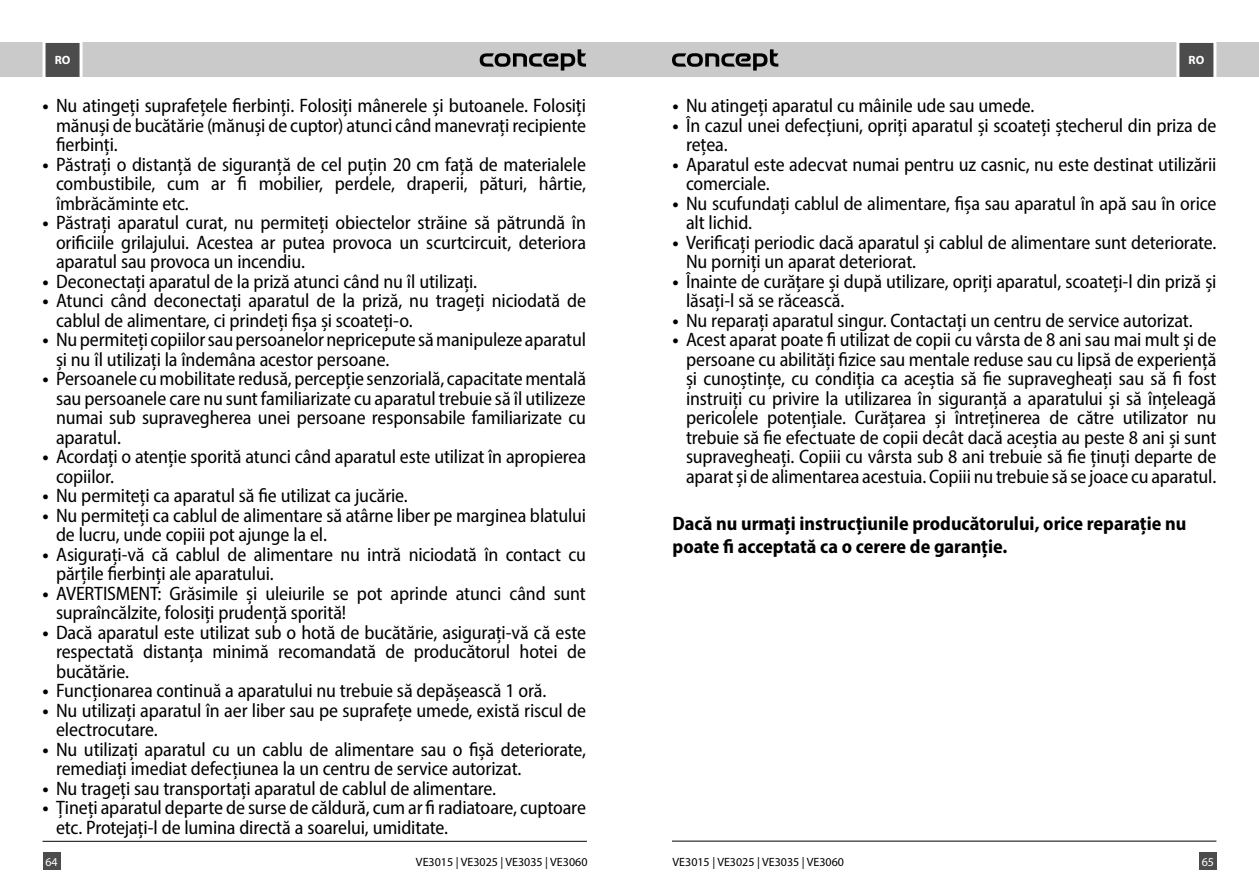
<style>
.page{position:relative;width:1259px;height:893px;background:#fff}
.page>*{position:absolute;margin:0;border:0;box-sizing:border-box;transform-origin:0 0}
.t1{font:semi-condensed 19.5px/19.5px "Myriad Pro";letter-spacing:-.01em;color:#000}
.t2{font:700 semi-condensed 19.5px/23.4px "Myriad Pro";color:#000}
.t3{font:12px "Myriad Pro";color:#000}
.t4{font:700 12px "Myriad Pro";color:#fff}
.t5{font:12px "Myriad Pro";color:#fff}
.s1{font-weight:700}
</style>
<div class="page">
<hr style="left:672px;top:841px;width:544px;height:1px;background:#000">
<hr style="left:43px;top:841px;width:544px;height:1px;background:#000">
<div style="left:0;top:43px;width:629px;height:34px;background:#cacaca"></div>
<div style="left:629px;top:43px;width:630px;height:34px;background:#cacaca"></div>
<svg style="left:480px;top:49px;width:106px;height:22px"></svg>
<svg style="left:672px;top:49px;width:106px;height:22px"></svg>
<svg style="left:1175px;top:42px;width:43px;height:35px;background:#717171"></svg>
<svg style="left:41px;top:42px;width:43px;height:35px;background:#717171"></svg>
<div style="left:1199px;top:853px;width:17px;height:17px;background:#4c4c4c"></div>
<div style="left:43px;top:853px;width:17px;height:17px;background:#4c4c4c"></div>
<p class="t4" style="left:55px;top:53px;width:17px">RO</p>
<p class="t4" style="left:1188px;top:53px;width:17px">RO</p>
<p class="t1" style="left:56px;top:96px;width:531px;text-align:justify;text-indent:-13px"><span class="s1">•</span> Nu atingeți suprafețele fierbinți. Folosiți mânerele și butoanele. Folosiți mănuși de bucătărie (mănuși de cuptor) atunci când manevrați recipiente fierbinți.</p>
<p class="t1" style="left:56px;top:154px;width:531px;text-align:justify;text-indent:-13px"><span class="s1">•</span> Păstrați o distanță de siguranță de cel puțin 20 cm față de materialele combustibile, cum ar fi mobilier, perdele, draperii, pături, hârtie, îmbrăcăminte etc.</p>
<p class="t1" style="left:56px;top:213px;width:531px;text-align:justify;text-indent:-13px"><span class="s1">•</span> Păstrați aparatul curat, nu permiteți obiectelor străine să pătrundă în orificiile grilajului. Acestea ar putea provoca un scurtcircuit, deteriora aparatul sau provoca un incendiu.</p>
<p class="t1" style="left:43px;top:271px;width:436px"><span class="s1">•</span> Deconectați aparatul de la priză atunci când nu îl utilizați.</p>
<p class="t1" style="left:56px;top:291px;width:531px;text-indent:-13px"><span class="s1">•</span> Atunci când deconectați aparatul de la priză, nu trageți niciodată de cablul de alimentare, ci prindeți fișa și scoateți-o.</p>
<p class="t1" style="left:56px;top:330px;width:531px;text-indent:-13px"><span class="s1">•</span> Nu permiteți copiilor sau persoanelor nepricepute să manipuleze aparatul și nu îl utilizați la îndemâna acestor persoane.</p>
<p class="t1" style="left:56px;top:369px;width:531px;text-align:justify;text-indent:-13px"><span class="s1">•</span> Persoanele cu mobilitate redusă, percepție senzorială, capacitate mentală sau persoanele care nu sunt familiarizate cu aparatul trebuie să îl utilizeze numai sub supravegherea unei persoane responsabile familiarizate cu aparatul.</p>
<p class="t1" style="left:56px;top:447px;width:531px;text-indent:-13px"><span class="s1">•</span> Acordați o atenție sporită atunci când aparatul este utilizat în apropierea copiilor.</p>
<p class="t1" style="left:43px;top:486px;width:367px"><span class="s1">•</span> Nu permiteți ca aparatul să fie utilizat ca jucărie.</p>
<p class="t1" style="left:56px;top:505px;width:531px;text-indent:-13px"><span class="s1">•</span> Nu permiteți ca cablul de alimentare să atârne liber pe marginea blatului de lucru, unde copiii pot ajunge la el.</p>
<p class="t1" style="left:56px;top:544px;width:531px;text-indent:-13px"><span class="s1">•</span> Asigurați-vă că cablul de alimentare nu intră niciodată în contact cu părțile fierbinți ale aparatului.</p>
<p class="t1" style="left:56px;top:583px;width:531px;text-indent:-13px"><span class="s1">•</span> AVERTISMENT: Grăsimile și uleiurile se pot aprinde atunci când sunt supraîncălzite, folosiți prudență sporită!</p>
<p class="t1" style="left:56px;top:622px;width:531px;text-align:justify;text-indent:-13px"><span class="s1">•</span> Dacă aparatul este utilizat sub o hotă de bucătărie, asigurați-vă că este respectată distanța minimă recomandată de producătorul hotei de bucătărie.</p>
<p class="t1" style="left:43px;top:681px;width:505px"><span class="s1">•</span> Funcționarea continuă a aparatului nu trebuie să depășească 1 oră.</p>
<p class="t1" style="left:56px;top:700px;width:531px;text-indent:-13px"><span class="s1">•</span> Nu utilizați aparatul în aer liber sau pe suprafețe umede, există riscul de electrocutare.</p>
<p class="t1" style="left:56px;top:739px;width:531px;text-indent:-13px"><span class="s1">•</span> Nu utilizați aparatul cu un cablu de alimentare sau o fișă deteriorate, remediați imediat defecțiunea la un centru de service autorizat.</p>
<p class="t1" style="left:43px;top:778px;width:455px"><span class="s1">•</span> Nu trageți sau transportați aparatul de cablul de alimentare.</p>
<p class="t1" style="left:56px;top:798px;width:531px;text-indent:-13px"><span class="s1">•</span> Țineți aparatul departe de surse de căldură, cum ar fi radiatoare, cuptoare etc. Protejați-l de lumina directă a soarelui, umiditate.</p>
<p class="t1" style="left:672px;top:96px;width:363px"><span class="s1">•</span> Nu atingeți aparatul cu mâinile ude sau umede.</p>
<p class="t1" style="left:686px;top:115px;width:532px;text-indent:-13px"><span class="s1">•</span> În cazul unei defecțiuni, opriți aparatul și scoateți ștecherul din priza de rețea.</p>
<p class="t1" style="left:686px;top:154px;width:532px;text-indent:-13px"><span class="s1">•</span> Aparatul este adecvat numai pentru uz casnic, nu este destinat utilizării comerciale.</p>
<p class="t1" style="left:686px;top:193px;width:532px;text-indent:-13px"><span class="s1">•</span> Nu scufundați cablul de alimentare, fișa sau aparatul în apă sau în orice alt lichid.</p>
<p class="t1" style="left:686px;top:232px;width:532px;text-indent:-13px"><span class="s1">•</span> Verificați periodic dacă aparatul și cablul de alimentare sunt deteriorate.<br>Nu porniți un aparat deteriorat.</p>
<p class="t1" style="left:686px;top:271px;width:532px;text-indent:-13px"><span class="s1">•</span> Înainte de curățare și după utilizare, opriți aparatul, scoateți-l din priză și lăsați-l să se răcească.</p>
<p class="t1" style="left:672px;top:310px;width:522px"><span class="s1">•</span> Nu reparați aparatul singur. Contactați un centru de service autorizat.</p>
<p class="t1" style="left:686px;top:330px;width:532px;text-align:justify;text-indent:-13px"><span class="s1">•</span> Acest aparat poate fi utilizat de copii cu vârsta de 8 ani sau mai mult și de persoane cu abilități fizice sau mentale reduse sau cu lipsă de experiență și cunoștințe, cu condiția ca aceștia să fie supravegheați sau să fi fost instruiți cu privire la utilizarea în siguranță a aparatului și să înțeleagă pericolele potențiale. Curățarea și întreținerea de către utilizator nu trebuie să fie efectuate de copii decât dacă aceștia au peste 8 ani și sunt supravegheați. Copiii cu vârsta sub 8 ani trebuie să fie ținuți departe de aparat și de alimentarea acestuia. Copiii nu trebuie să se joace cu aparatul.</p>
<p class="t2" style="left:672px;top:511px;width:515px">Dacă nu urmați instrucțiunile producătorului, orice reparație nu poate fi acceptată ca o cerere de garanție.</p>
<p class="t5" style="left:45px;top:854px;width:14px">64</p>
<p class="t3" style="left:416px;top:854px;width:173px">VE3015 | VE3025 | VE3035 | VE3060</p>
<p class="t3" style="left:672px;top:854px;width:173px">VE3015 | VE3025 | VE3035 | VE3060</p>
<p class="t5" style="left:1201px;top:854px;width:14px">65</p>
</div>
